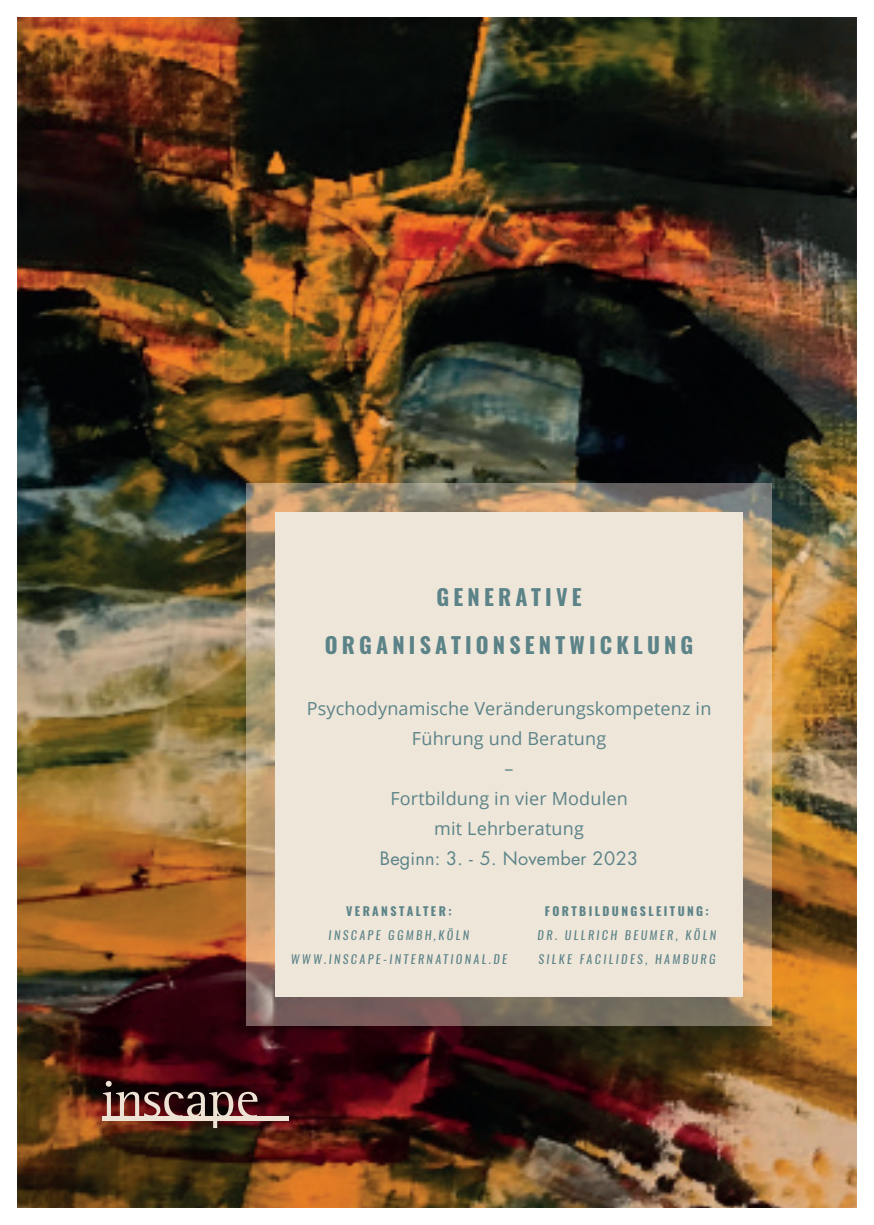
<style>
.page{position:relative;width:874px;height:1225px;background:#fff}
.page>*{position:absolute;margin:0;border:0;box-sizing:border-box;transform-origin:0 0}
.t1{font:700 22px/48px "Oswald";letter-spacing:.19em;color:#5b8388;text-align:center}
.t2{font:18px/30px "Open Sans";letter-spacing:.01em;color:#5b8388;text-align:center}
.t3{font:18px "Futura Std";letter-spacing:.01em;color:#5b8388}
.t4{font:italic 12px/24px "Oswald";letter-spacing:.2em;color:#5b8388;text-align:center}
.t5{font:700 12px "Oswald";letter-spacing:.2em;color:#5b8388}
</style>
<div class="page">
<img style="left:17px;top:17px;width:839px;height:1191px">
<img style="left:246px;top:483px;width:525px;height:542px">
<div style="left:275px;top:512px;width:467px;height:484px;background:#efe6da"></div>
<svg style="left:103px;top:1080px;width:154px;height:48px;background:#5e3836"></svg>
<hr style="left:102px;top:1116px;width:186px;height:4px;background:#ede2d4">
<p class="t1" style="left:324px;top:573px;width:370px">GENERATIVE<br>ORGANISATIONSENTWICKLUNG</p>
<p class="t2" style="left:306px;top:693px;width:406px">Psychodynamische Veränderungskompetenz in<br>Führung und Beratung<br>–<br>Fortbildung in vier Modulen<br>mit Lehrberatung</p>
<p class="t3" style="left:380px;top:847px;width:259px">Beginn: 3. - 5. November 2023</p>
<p class="t5" style="left:346px;top:902px;width:107px">VERANSTALTER:</p>
<p class="t4" style="left:290px;top:923px;width:218px">INSCAPE GGMBH,KÖLN<br>WWW.INSCAPE-INTERNATIONAL.DE</p>
<p class="t5" style="left:544px;top:902px;width:165px">FORTBILDUNGSLEITUNG:</p>
<p class="t4" style="left:537px;top:923px;width:180px;text-align:left">DR. ULLRICH BEUMER, KÖLN<br>SILKE FACILIDES, HAMBURG</p>
</div>
